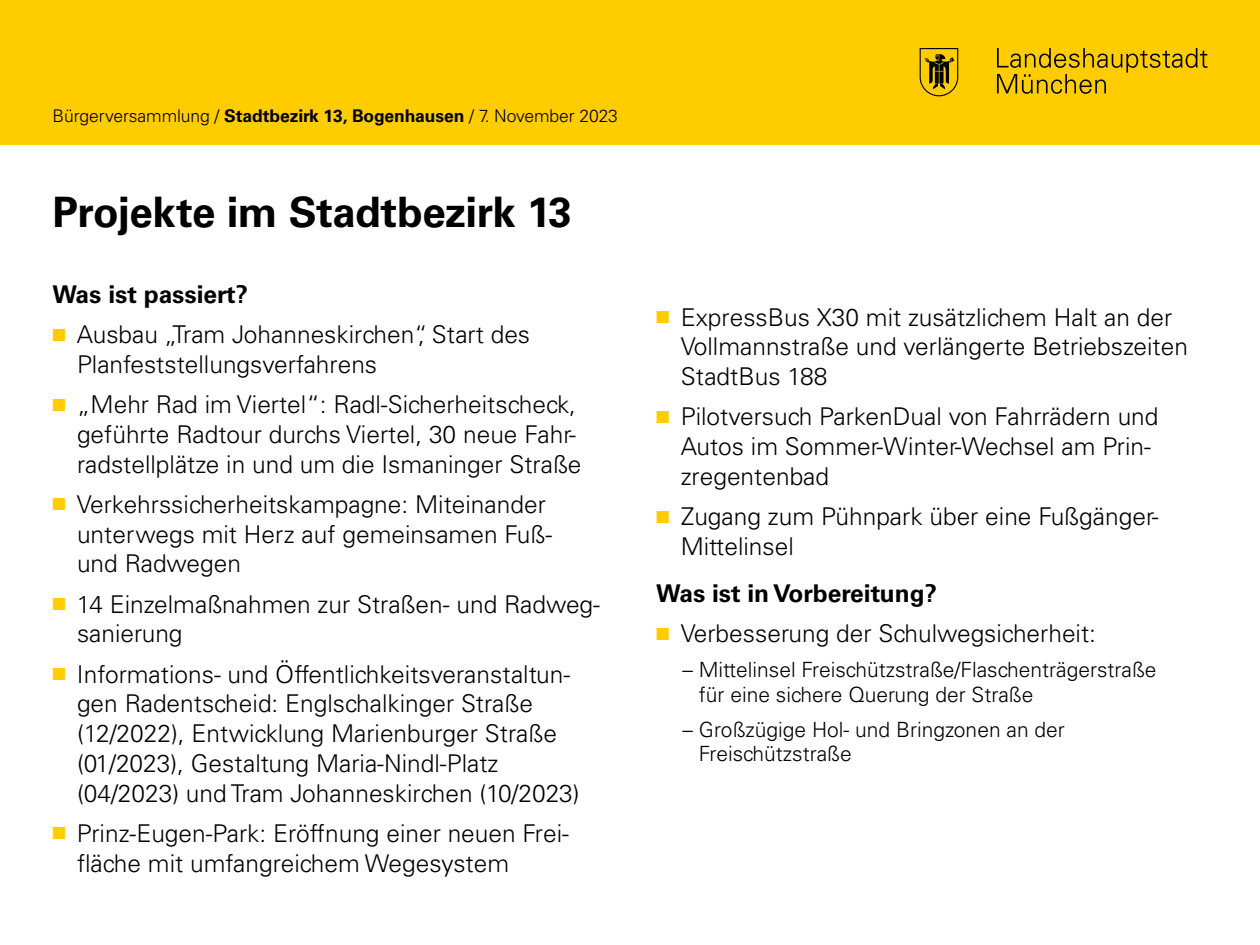
<style>
.page{position:relative;width:1260px;height:945px;background:#fff}
.page>*{position:absolute;margin:0;border:0;box-sizing:border-box;transform-origin:0 0}
.H1_A{font:700 42px "Univers LT Std";letter-spacing:-.01em;color:#000}
.P_Copy_light_Liste_A{font:300 24.5px/29.8px "Univers LT Std";color:#000}
.P_Copy_bold_A{font:700 24.5px "Univers LT Std";color:#000}
.P_Copy_light_A{font:300 21px/24.5px "Univers LT Std";color:#000}
.t1{font:300 17.5px "Univers LT Std";letter-spacing:-.005em;color:#000}
.s1{font-weight:700}
.s2{color:#fc0}
</style>
<div class="page">
<div style="left:0;top:0;width:1260px;height:144px;background:#fc0"></div>
<svg style="left:997px;top:48px;width:211px;height:46px"></svg>
<svg style="left:919px;top:48px;width:40px;height:49px"></svg>
<p class="t1" style="left:52px;top:105px;width:567px">Bürgerversammlung / <span class="s1">Stadtbezirk 13, Bogenhausen</span> / 7. November 2023</p>
<h1 class="H1_A" style="left:52px;top:188px;width:521px">Projekte im Stadtbezirk 13</h1>
<p class="P_Copy_bold_A" style="left:52px;top:280px;width:197px">Was ist passiert?</p>
<p class="P_Copy_light_Liste_A" style="left:77px;top:320px;width:455px;text-indent:-24px"><span class="s2">■</span> Ausbau „Tram Johanneskirchen“, Start des<br>Planfeststellungsverfahrens</p>
<p class="P_Copy_light_Liste_A" style="left:77px;top:390px;width:506px;text-indent:-24px"><span class="s2">■</span> „Mehr Rad im Viertel“: Radl-Sicherheitscheck, geführte Radtour durchs Viertel, 30 neue Fahr&shy;radstellplätze in und um die Ismaninger Straße</p>
<p class="P_Copy_light_Liste_A" style="left:77px;top:489px;width:477px;text-indent:-24px"><span class="s2">■</span> Verkehrssicherheitskampagne: Miteinander unterwegs mit Herz auf gemeinsamen Fuß&shy;und Radwegen</p>
<p class="P_Copy_light_Liste_A" style="left:77px;top:589px;width:525px;text-indent:-24px"><span class="s2">■</span> 14 Einzelmaßnahmen zur Straßen- und Radweg&shy;sanierung</p>
<p class="P_Copy_light_Liste_A" style="left:77px;top:659px;width:504px;text-indent:-24px"><span class="s2">■</span> Informations- und Öffentlichkeitsveranstaltun&shy;gen Radentscheid: Englschalkinger Straße (12/2022), Entwicklung Marienburger Straße (01/2023), Gestaltung Maria-Nindl-Platz (04/2023) und Tram Johanneskirchen (10/2023)</p>
<p class="P_Copy_light_Liste_A" style="left:77px;top:818px;width:493px;text-indent:-24px"><span class="s2">■</span> Prinz-Eugen-Park: Eröffnung einer neuen Frei&shy;fläche mit umfangreichem Wegesystem</p>
<p class="P_Copy_light_Liste_A" style="left:681px;top:302px;width:509px;text-indent:-24px"><span class="s2">■</span> ExpressBus X30 mit zusätzlichem Halt an der<br>Vollmannstraße und verlängerte Betriebszeiten<br>StadtBus 188</p>
<p class="P_Copy_light_Liste_A" style="left:681px;top:402px;width:479px;text-indent:-24px"><span class="s2">■</span> Pilotversuch ParkenDual von Fahrrädern und<br>Autos im Sommer-Winter-Wechsel am Prin&shy;zregentenbad</p>
<p class="P_Copy_light_Liste_A" style="left:681px;top:502px;width:479px;text-indent:-25px"><span class="s2">■</span> Zugang zum Pühnpark über eine Fußgänger-<br>Mittelinsel</p>
<p class="P_Copy_bold_A" style="left:656px;top:579px;width:282px">Was ist in Vorbereitung?</p>
<p class="P_Copy_light_Liste_A" style="left:656px;top:619px;width:441px"><span class="s2">■</span> Verbesserung der Schulwegsicherheit:</p>
<p class="P_Copy_light_A" style="left:699px;top:658px;width:459px;text-indent:-16px">– Mittelinsel Freischützstraße/Flaschenträgerstraße für eine sichere Querung der Straße</p>
<p class="P_Copy_light_A" style="left:699px;top:717px;width:368px;text-indent:-16px">– Großzügige Hol- und Bringzonen an der<br>Freischützstraße</p>
</div>
